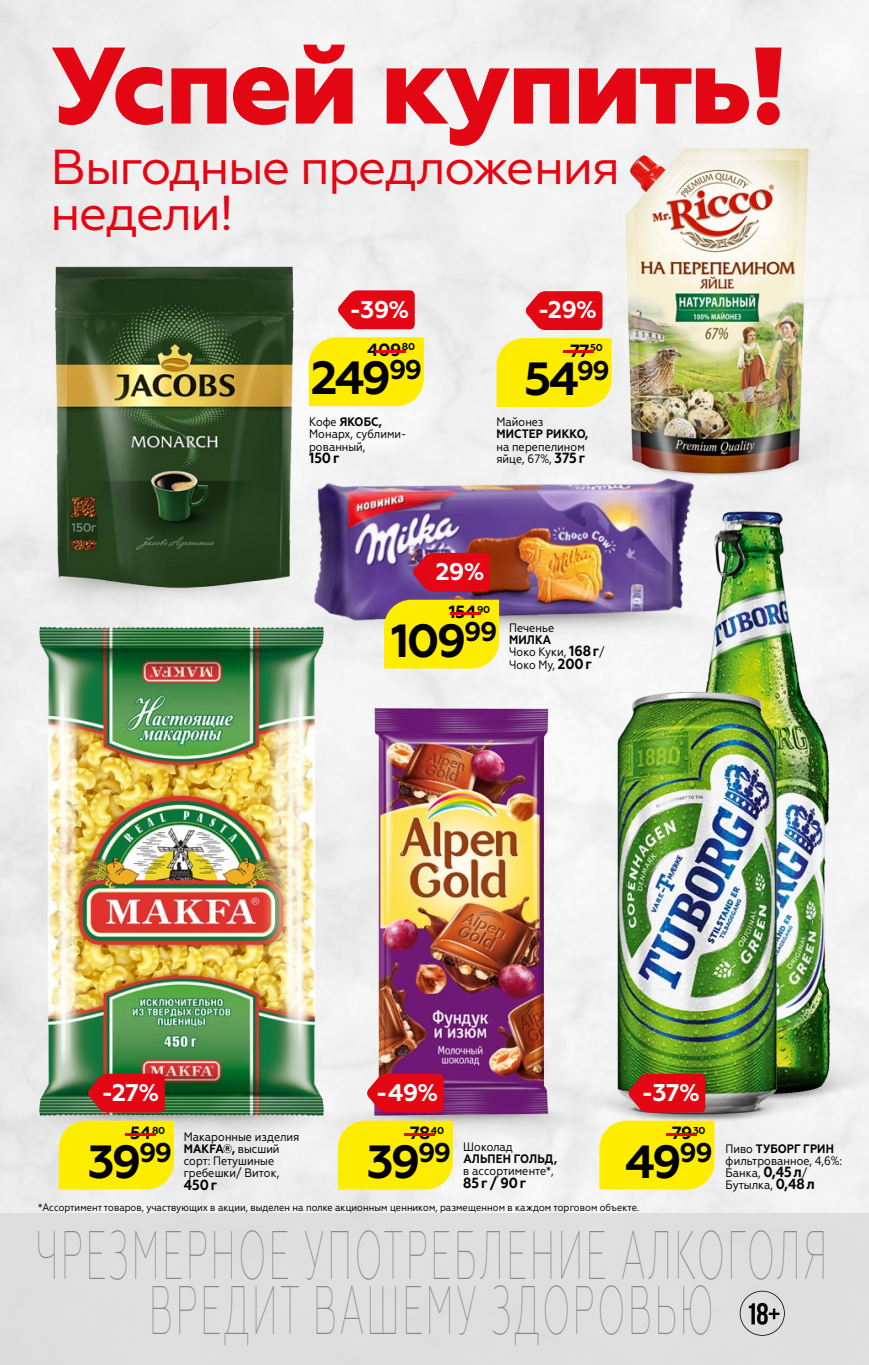
<style>
.page{position:relative;width:869px;height:1365px;background:#fff}
.page>*{position:absolute;margin:0;border:0;box-sizing:border-box;transform-origin:0 0}
.t1{font:800 108.5px "Geometria";letter-spacing:-.03em;color:#e30613}
.t2{font:100 68.42px/54.4px "Geometria Narrow";letter-spacing:.07em;color:#878787;text-align:center;scale:.56 1}
.t3{font:49px/45.5px "Geometria";letter-spacing:-.03em;color:#e30613}
.t4{font:700 46.38px "Geometria";letter-spacing:-.06em;color:#000}
.t5{font:700 24.15px "Geometria";color:#fff}
.t6{font:700 17.68px "Geometria";letter-spacing:-.03em;color:#000}
.t7{font:700 14.7px "Geometria Narrow";color:#000}
.t8{font:12.25px/12.2px "Geometria Narrow";color:#000}
.t9{font:10.5px "Geometria Narrow";color:#000}
.t10{font:700 9.97px "Geometria";letter-spacing:-.03em;color:#000}
.s1{font-size:17.68px;color:#e30613}
.s2{font-weight:700}
.s3{font-weight:700;font-size:14.7px}
</style>
<div class="page">
<div style="left:0;top:0;width:868px;height:1213px;background:#f0f0f0"></div>
<hr style="left:868px;top:1213px;width:1px;height:151px;background:#dadada">
<div style="left:0;top:1213px;width:868px;height:151px;background:#dadada"></div>
<svg style="left:739px;top:1290px;width:45px;height:45px"></svg>
<img style="left:0;top:1092px;width:366px;height:66px">
<img style="left:32px;top:622px;width:304px;height:499px">
<img style="left:323px;top:1095px;width:276px;height:55px">
<img style="left:372px;top:702px;width:186px;height:418px">
<div style="left:0;top:450px;width:320px;height:172px;background:#eee"></div>
<img style="left:3px;top:252px;width:315px;height:344px">
<img style="left:865px;top:235px;width:3px;height:130px">
<img style="left:659px;top:504px;width:193px;height:528px">
<img style="left:810px;top:1032px;width:58px;height:70px">
<img style="left:586px;top:686px;width:224px;height:369px">
<img style="left:539px;top:1055px;width:318px;height:68px">
<img style="left:258px;top:596px;width:527px;height:60px">
<img style="left:301px;top:451px;width:404px;height:181px">
<div style="left:567px;top:417px;width:297px;height:65px;background:#efefef"></div>
<img style="left:621px;top:145px;width:196px;height:331px">
<div style="left:59px;top:1120px;width:115px;height:69px;background:#ffed00"></div>
<svg style="left:88px;top:1073px;width:77px;height:39px;background:#d11118"></svg>
<div style="left:338px;top:1120px;width:114px;height:69px;background:#ffed00"></div>
<svg style="left:366px;top:1073px;width:77px;height:39px;background:#e01b28"></svg>
<div style="left:496px;top:338px;width:115px;height:69px;background:#ffed00"></div>
<svg style="left:525px;top:291px;width:77px;height:39px;background:#e41e29"></svg>
<div style="left:309px;top:337px;width:114px;height:69px;background:#ffed00"></div>
<svg style="left:337px;top:290px;width:77px;height:39px;background:#e41f2b"></svg>
<div style="left:384px;top:599px;width:115px;height:69px;background:#ffed00"></div>
<svg style="left:412px;top:552px;width:77px;height:39px;background:#d50f21"></svg>
<div style="left:599px;top:1120px;width:115px;height:69px;background:#ffed00"></div>
<svg style="left:628px;top:1073px;width:77px;height:39px;background:#d5151b"></svg>
<p class="t1" style="left:51px;top:21px;width:738px">Успей купить!</p>
<p class="t3" style="left:51px;top:144px;width:570px">Выгодные предложения недели!</p>
<p class="t5" style="left:349px;top:295px;width:62px">-39%</p>
<p class="t5" style="left:537px;top:295px;width:61px">-29%</p>
<p class="t10" style="left:366px;top:341px;width:50px"><span class="s1">-</span>80</p>
<p class="t6" style="left:367px;top:339px;width:36px">409</p>
<p class="t10" style="left:554px;top:341px;width:50px"><span class="s1">-</span>50</p>
<p class="t6" style="left:569px;top:340px;width:21px">77</p>
<p class="t4" style="left:311px;top:350px;width:113px">249<sup>99</sup></p>
<p class="t4" style="left:524px;top:351px;width:87px">54<sup>99</sup></p>
<p class="t8" style="left:309px;top:416px;width:99px">Кофе <span class="s2">ЯКОБС,<br></span>Монарх, сублими&shy;рованный,</p>
<p class="t7" style="left:309px;top:449px;width:32px">150г</p>
<p class="t8" style="left:496px;top:416px;width:93px">Майонез<br><span class="s2">МИСТЕР РИККО, </span>на перепелином яйце, 67%, <span class="s3">375г</span></p>
<p class="t5" style="left:435px;top:557px;width:50px">29%</p>
<p class="t10" style="left:441px;top:603px;width:50px"><span class="s1">-</span>90</p>
<p class="t6" style="left:448px;top:601px;width:29px">154</p>
<p class="t4" style="left:391px;top:613px;width:108px">109<sup>99</sup></p>
<p class="t8" style="left:509px;top:621px;width:97px">Печенье<br><span class="s2">МИЛКА<br></span>Чоко Куки, <span class="s3">168г</span>/<br>Чоко Му, <span class="s3">200г</span></p>
<p class="t5" style="left:101px;top:1077px;width:59px">-27%</p>
<p class="t5" style="left:375px;top:1077px;width:64px">-49%</p>
<p class="t5" style="left:641px;top:1077px;width:60px">-37%</p>
<p class="t10" style="left:116px;top:1123px;width:50px"><span class="s1">-</span>80</p>
<p class="t6" style="left:130px;top:1122px;width:23px">54</p>
<p class="t4" style="left:88px;top:1133px;width:86px">39<sup>99</sup></p>
<p class="t8" style="left:184px;top:1129px;width:117px">Макаронные изделия<br><span class="s2">MAKFA®,</span> высший сорт: Петушиные гребешки/ Виток,</p>
<p class="t7" style="left:184px;top:1175px;width:35px">450г</p>
<p class="t10" style="left:395px;top:1123px;width:50px"><span class="s1">-</span>40</p>
<p class="t6" style="left:409px;top:1122px;width:22px">78</p>
<p class="t10" style="left:656px;top:1123px;width:50px"><span class="s1">-</span>30</p>
<p class="t6" style="left:671px;top:1122px;width:22px">79</p>
<p class="t4" style="left:366px;top:1133px;width:86px">39<sup>99</sup></p>
<p class="t8" style="left:463px;top:1140px;width:95px">Шоколад<br><span class="s2">АЛЬПЕН ГОЛЬД, </span>в ассортименте*,</p>
<p class="t7" style="left:463px;top:1173px;width:64px">85г / 90г</p>
<p class="t4" style="left:625px;top:1133px;width:89px">49<sup>99</sup></p>
<p class="t8" style="left:725px;top:1142px;width:118px">Пиво <span class="s2">ТУБОРГ ГРИН </span>фильтрованное, 4,6%:<br>Банка, <span class="s3">0,45л</span>/<br>Бутылка, <span class="s3">0,48л</span></p>
<p class="t9" style="left:38px;top:1201px;width:602px">*Ассортимент товаров, участвующих в акции, выделен на полке акционным ценником, размещенном в каждом торговом объекте.</p>
<p class="t2" style="left:36px;top:1227px;width:1414px">ЧРЕЗМЕРНОЕ УПОТРЕБЛЕНИЕ АЛКОГОЛЯ<br>ВРЕДИТ ВАШЕМУ ЗДОРОВЬЮ</p>
</div>
